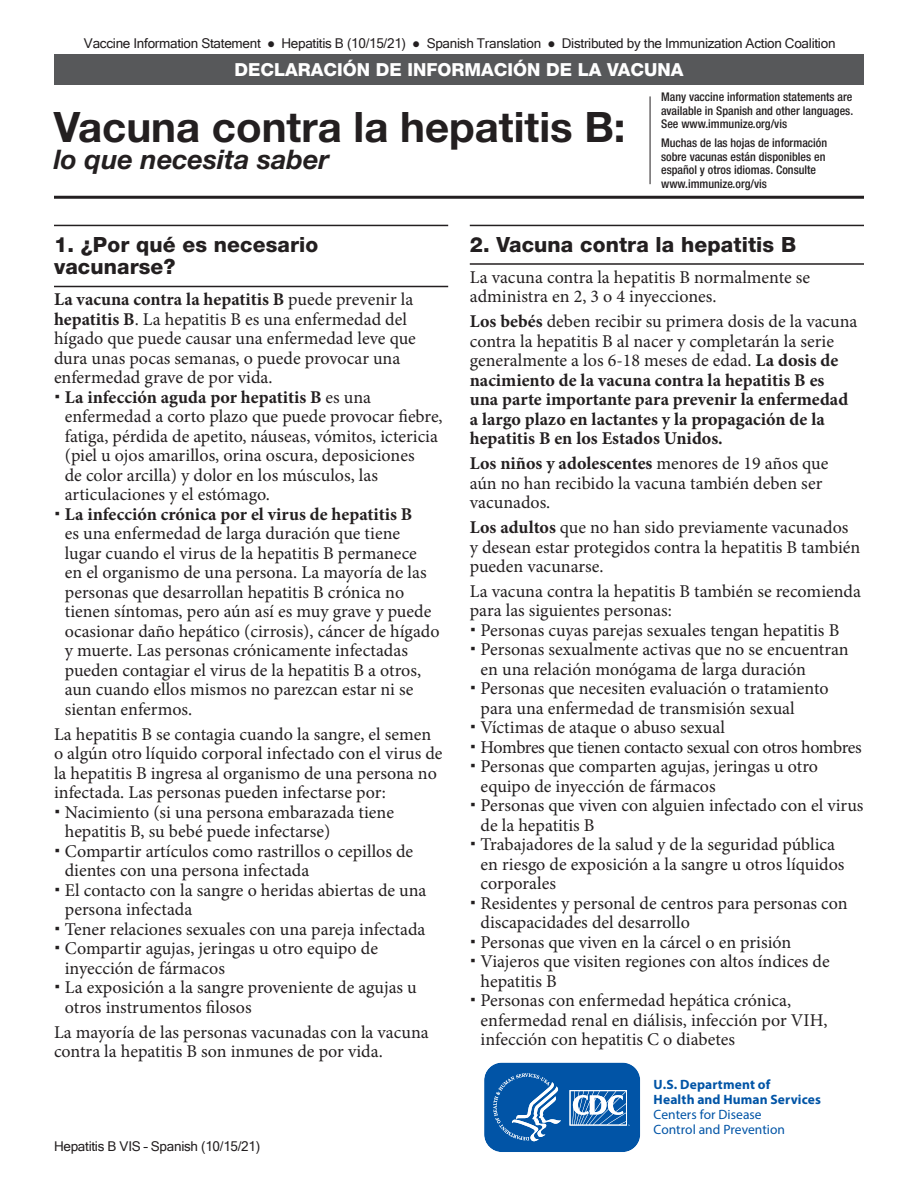
<style>
.page{position:relative;width:918px;height:1188px;background:#fff}
.page>*{position:absolute;margin:0;border:0;box-sizing:border-box;transform-origin:0 0}
.t1{font:700 42px "Helvetica Neue LT Std";color:#231f20}
.t2{font:italic 700 27px "Helvetica Neue LT Std";color:#231f20}
.t3{font:800 21px/22.5px "Helvetica Neue LT Std";letter-spacing:.005em;color:#231f20}
.t4{font:18px/19.5px "Minion Pro";color:#231f20}
.t5{font:700 18px/19.5px "Minion Pro";color:#231f20}
.t6{font:18px "Minion Pro";letter-spacing:-.02em;color:#231f20}
.t7{font:800 18px "Helvetica Neue LT Std";color:#fff}
.t8{font:13.5px "Microsoft Sans Serif";letter-spacing:-.02em;color:#231f20}
.t9{font:700 13.5px/15px "Myriad Pro";letter-spacing:.01em;color:#0154a6}
.t10{font:13.5px/15px "Myriad Pro";color:#0154a6}
.t11{font:500 condensed 12px/13.5px "Helvetica Neue LT Std";color:#231f20;text-align:justify}
.s1{font-weight:700}
.s2{font-weight:400}
</style>
<div class="page">
<hr style="left:650px;top:96px;width:1px;height:88px;background:#231f20">
<hr style="left:54px;top:196px;width:810px;height:3px;background:#231f20">
<svg style="left:484px;top:1062px;width:157px;height:90px;background:#296fb4"></svg>
<div style="left:54px;top:54px;width:810px;height:31px;background:#57585a"></div>
<hr style="left:54px;top:286px;width:394px;height:1px;background:#231f20">
<hr style="left:54px;top:225px;width:394px;height:1px;background:#231f20">
<hr style="left:470px;top:263px;width:394px;height:2px;background:#231f20">
<hr style="left:470px;top:225px;width:394px;height:1px;background:#231f20">
<p class="t8" style="left:84px;top:35px;width:753px">Vaccine Information Statement ● Hepatitis B (10/15/21) ● Spanish Translation ● Distributed by the Immunization Action Coalition</p>
<h1 class="t7" style="left:234px;top:59px;width:451px">DECLARACIÓN DE INFORMACIÓN DE LA VACUNA</h1>
<h2 class="t1" style="left:54px;top:101px;width:573px">Vacuna contra la hepatitis B:</h2>
<h2 class="t2" style="left:54px;top:142px;width:277px">lo que necesita saber</h2>
<p class="t11" style="left:661px;top:90px;width:194px">Many vaccine information statements are available in Spanish and other languages.<br>See www.immunize.org/vis</p>
<p class="t11" style="left:661px;top:136px;width:168px;text-align:left">Muchas de las hojas de información sobre vacunas están disponibles en español y otros idiomas. Consulte www.immunize.org/vis</p>
<h3 class="t3" style="left:54px;top:233px;width:266px">1. ¿Por qué es necesario vacunarse?</h3>
<p class="t4" style="left:54px;top:290px;width:363px"><span class="s1">La vacuna contra la hepatitis B</span> puede prevenir la <span class="s1">hepatitis B</span>. La hepatitis B es una enfermedad del hígado que puede causar una enfermedad leve que dura unas pocas semanas, o puede provocar una enfermedad grave de por vida.</p>
<p class="t4" style="left:65px;top:387px;width:379px"><span class="s1">La infección aguda por hepatitis B</span> es una enfermedad a corto plazo que puede provocar fiebre, fatiga, pérdida de apetito, náuseas, vómitos, ictericia (piel u ojos amarillos, orina oscura, deposiciones<br>de color arcilla) y dolor en los músculos, las articulaciones y el estómago.</p>
<p class="t4" style="left:65px;top:504px;width:376px"><span class="s1">La infección crónica por el virus de hepatitis B<br></span>es una enfermedad de larga duración que tiene lugar cuando el virus de la hepatitis B permanece<br>en el organismo de una persona. La mayoría de las personas que desarrollan hepatitis B crónica no tienen síntomas, pero aún así es muy grave y puede ocasionar daño hepático (cirrosis), cáncer de hígado y muerte. Las personas crónicamente infectadas pueden contagiar el virus de la hepatitis B a otros, aun cuando ellos mismos no parezcan estar ni se sientan enfermos.</p>
<p class="t4" style="left:54px;top:724px;width:390px">La hepatitis B se contagia cuando la sangre, el semen o algún otro líquido corporal infectado con el virus de la hepatitis B ingresa al organismo de una persona no infectada. Las personas pueden infectarse por:</p>
<p class="t4" style="left:65px;top:802px;width:331px">Nacimiento (si una persona embarazada tiene hepatitis B, su bebé puede infectarse)</p>
<p class="t4" style="left:65px;top:841px;width:350px">Compartir artículos como rastrillos o cepillos de dientes con una persona infectada</p>
<p class="t4" style="left:65px;top:880px;width:363px">El contacto con la sangre o heridas abiertas de una persona infectada</p>
<p class="t4" style="left:65px;top:919px;width:362px">Tener relaciones sexuales con una pareja infectada</p>
<p class="t4" style="left:65px;top:939px;width:315px">Compartir agujas, jeringas u otro equipo de inyección de fármacos</p>
<p class="t4" style="left:65px;top:978px;width:353px">La exposición a la sangre proveniente de agujas u otros instrumentos filosos</p>
<p class="t4" style="left:54px;top:1022px;width:376px">La mayoría de las personas vacunadas con la vacuna contra la hepatitis B son inmunes de por vida.</p>
<p class="t8" style="left:54px;top:1137px;width:208px">Hepatitis B VIS – Spanish (10/15/21)</p>
<h3 class="t3" style="left:470px;top:233px;width:328px">2. Vacuna contra la hepatitis B</h3>
<p class="t4" style="left:470px;top:267px;width:342px">La vacuna contra la hepatitis B normalmente se administra en 2, 3 o 4 inyecciones.</p>
<p class="t5" style="left:470px;top:312px;width:389px">Los bebés <span class="s2">deben recibir su primera dosis de la vacuna contra la hepatitis B al nacer y completarán la serie generalmente a los 6-18 meses de edad.</span> La dosis de nacimiento de la vacuna contra la hepatitis B es<br>una parte importante para prevenir la enfermedad a largo plazo en lactantes y la propagación de la hepatitis B en los Estados Unidos.</p>
<p class="t4" style="left:470px;top:454px;width:360px"><span class="s1">Los niños y adolescentes</span> menores de 19 años que aún no han recibido la vacuna también deben ser vacunados.</p>
<p class="t4" style="left:470px;top:518px;width:392px"><span class="s1">Los adultos</span> que no han sido previamente vacunados y desean estar protegidos contra la hepatitis B también pueden vacunarse.</p>
<p class="t4" style="left:470px;top:582px;width:393px">La vacuna contra la hepatitis B también se recomienda para las siguientes personas:</p>
<p class="t4" style="left:481px;top:621px;width:360px">Personas cuyas parejas sexuales tengan hepatitis B</p>
<p class="t4" style="left:481px;top:640px;width:370px">Personas sexualmente activas que no se encuentran en una relación monógama de larga duración</p>
<p class="t4" style="left:481px;top:679px;width:350px">Personas que necesiten evaluación o tratamiento para una enfermedad de transmisión sexual</p>
<p class="t4" style="left:481px;top:718px;width:246px">Víctimas de ataque o abuso sexual</p>
<p class="t6" style="left:481px;top:735px;width:383px">Hombres que tienen contacto sexual con otros hombres</p>
<p class="t4" style="left:481px;top:757px;width:339px">Personas que comparten agujas, jeringas u otro equipo de inyección de fármacos</p>
<p class="t4" style="left:481px;top:796px;width:384px">Personas que viven con alguien infectado con el virus de la hepatitis B</p>
<p class="t4" style="left:481px;top:835px;width:365px">Trabajadores de la salud y de la seguridad pública en riesgo de exposición a la sangre u otros líquidos corporales</p>
<p class="t4" style="left:481px;top:894px;width:369px">Residentes y personal de centros para personas con discapacidades del desarrollo</p>
<p class="t4" style="left:481px;top:933px;width:312px">Personas que viven en la cárcel o en prisión</p>
<p class="t4" style="left:481px;top:952px;width:351px">Viajeros que visiten regiones con altos índices de hepatitis B</p>
<p class="t4" style="left:481px;top:991px;width:349px">Personas con enfermedad hepática crónica, enfermedad renal en diálisis, infección por VIH, infección con hepatitis C o diabetes</p>
<p class="t9" style="left:654px;top:1077px;width:169px">U.S. Department of<br>Health and Human Services</p>
<p class="t10" style="left:654px;top:1107px;width:133px">Centers for Disease<br>Control and Prevention</p>
</div>
